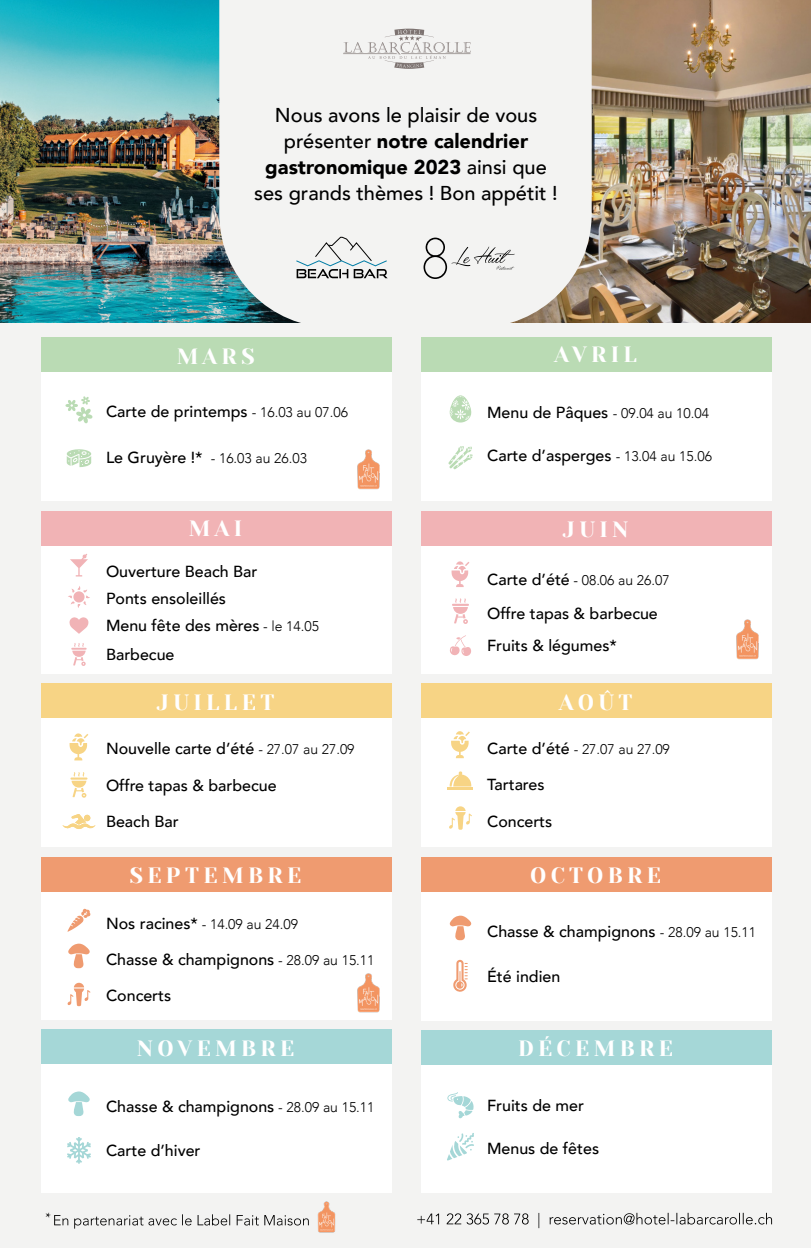
<style>
.page{position:relative;width:811px;height:1248px;background:#fff}
.page>*{position:absolute;margin:0;border:0;box-sizing:border-box;transform-origin:0 0}
.t1{font:22px "Yeseva One";letter-spacing:.2em;color:#fff}
.t2{font:500 20px/26px "Avenir";color:#000;text-align:center}
.t3{font:500 16px/27px "Avenir";color:#000}
.t4{font:300 14px "Avenir";color:#000}
.t5{font:14px "Minion Pro";color:#000}
.s1{font-weight:900}
.s2{font-weight:300;font-size:14px}
.s3{font-weight:500;font-size:16px}
</style>
<div class="page">
<img style="left:0;top:0;width:219px;height:323px">
<img style="left:591px;top:0;width:220px;height:323px">
<div style="left:0;top:323px;width:811px;height:924px;background:#f3f3f2"></div>
<div style="left:219px;top:0;width:372px;height:323px;background:#f3f3f2"></div>
<svg style="left:343px;top:29px;width:127px;height:40px"></svg>
<svg style="left:296px;top:237px;width:91px;height:41px"></svg>
<svg style="left:423px;top:237px;width:92px;height:42px"></svg>
<svg style="left:417px;top:1212px;width:355px;height:15px"></svg>
<img style="left:317px;top:1201px;width:19px;height:32px">
<svg style="left:54px;top:1214px;width:255px;height:14px"></svg>
<div style="left:41px;top:338px;width:350px;height:162px;background:#fff"></div>
<div style="left:41px;top:337px;width:350px;height:35px;background:#badbb4"></div>
<div style="left:41px;top:512px;width:350px;height:162px;background:#fff"></div>
<div style="left:41px;top:511px;width:350px;height:34px;background:#f1b3b5"></div>
<div style="left:41px;top:858px;width:350px;height:162px;background:#fff"></div>
<div style="left:41px;top:857px;width:350px;height:34px;background:#ef9b70"></div>
<div style="left:41px;top:684px;width:350px;height:162px;background:#fff"></div>
<div style="left:41px;top:683px;width:350px;height:34px;background:#f7d485"></div>
<div style="left:41px;top:1030px;width:350px;height:162px;background:#fff"></div>
<div style="left:41px;top:1029px;width:350px;height:34px;background:#a5d7d7"></div>
<div style="left:421px;top:338px;width:350px;height:162px;background:#fff"></div>
<svg style="left:449px;top:395px;width:22px;height:27px"></svg>
<svg style="left:448px;top:446px;width:24px;height:23px"></svg>
<div style="left:421px;top:337px;width:350px;height:35px;background:#badbb4"></div>
<div style="left:421px;top:512px;width:350px;height:162px;background:#fff"></div>
<div style="left:421px;top:511px;width:350px;height:34px;background:#f1b3b5"></div>
<div style="left:421px;top:858px;width:350px;height:162px;background:#fff"></div>
<div style="left:421px;top:857px;width:350px;height:34px;background:#ef9b70"></div>
<div style="left:421px;top:684px;width:350px;height:162px;background:#fff"></div>
<div style="left:421px;top:683px;width:350px;height:35px;background:#f7d485"></div>
<div style="left:421px;top:1030px;width:350px;height:162px;background:#fff"></div>
<div style="left:421px;top:1029px;width:350px;height:35px;background:#a5d7d7"></div>
<svg style="left:67px;top:449px;width:24px;height:18px"></svg>
<svg style="left:65px;top:396px;width:28px;height:27px"></svg>
<svg style="left:68px;top:586px;width:22px;height:22px"></svg>
<svg style="left:70px;top:554px;width:18px;height:22px"></svg>
<svg style="left:69px;top:617px;width:19px;height:16px"></svg>
<svg style="left:71px;top:643px;width:16px;height:23px"></svg>
<svg style="left:451px;top:561px;width:18px;height:26px"></svg>
<svg style="left:450px;top:635px;width:21px;height:21px"></svg>
<svg style="left:452px;top:598px;width:17px;height:26px"></svg>
<svg style="left:62px;top:814px;width:34px;height:15px"></svg>
<div style="left:84px;top:814px;width:6px;height:7px;background:#f7d485;border-radius:50%"></div>
<svg style="left:69px;top:733px;width:19px;height:27px"></svg>
<svg style="left:70px;top:772px;width:18px;height:25px"></svg>
<svg style="left:449px;top:771px;width:22px;height:15px"></svg>
<hr style="left:448px;top:787px;width:25px;height:2px;background:#f7d485">
<svg style="left:449px;top:806px;width:23px;height:23px"></svg>
<svg style="left:451px;top:731px;width:19px;height:27px"></svg>
<svg style="left:68px;top:943px;width:22px;height:25px"></svg>
<svg style="left:68px;top:1091px;width:22px;height:24px"></svg>
<svg style="left:68px;top:908px;width:23px;height:23px"></svg>
<svg style="left:67px;top:982px;width:23px;height:24px"></svg>
<svg style="left:453px;top:959px;width:15px;height:33px"></svg>
<svg style="left:450px;top:915px;width:21px;height:25px"></svg>
<svg style="left:67px;top:1137px;width:24px;height:26px"></svg>
<svg style="left:447px;top:1133px;width:27px;height:27px"></svg>
<svg style="left:447px;top:1092px;width:26px;height:26px"></svg>
<img style="left:357px;top:973px;width:23px;height:40px">
<img style="left:736px;top:619px;width:23px;height:41px">
<img style="left:357px;top:449px;width:23px;height:41px">
<p class="t2" style="left:254px;top:101px;width:305px">Nous avons le plaisir de vous présenter <span class="s1">notre calendrier gastronomique 2023</span> ainsi que ses grands thèmes ! Bon appétit !</p>
<p class="t5" style="left:46px;top:1208px;width:7px">*</p>
<h1 class="t1" style="left:177px;top:340px;width:79px">MARS</h1>
<p class="t3" style="left:106px;top:397px;width:243px">Carte de printemps <span class="s2">- 16.03 au 07.06</span></p>
<p class="t4" style="left:106px;top:450px;width:202px"><span class="s3">Le Gruyère !*</span> - 16.03 au 26.03</p>
<h1 class="t1" style="left:189px;top:512px;width:55px">MAI</h1>
<p class="t3" style="left:106px;top:556px;width:153px">Ouverture Beach Bar<br>Ponts ensoleillés</p>
<p class="t3" style="left:106px;top:610px;width:214px">Menu fête des mères <span class="s2">- le 14.05</span></p>
<p class="t3" style="left:106px;top:639px;width:70px">Barbecue</p>
<h1 class="t1" style="left:157px;top:685px;width:119px">JUILLET</h1>
<p class="t3" style="left:106px;top:734px;width:250px">Nouvelle carte d’été <span class="s2">- 27.07 au 27.09</span></p>
<p class="t3" style="left:106px;top:770px;width:172px">Offre tapas &amp; barbecue</p>
<p class="t3" style="left:106px;top:807px;width:74px">Beach Bar</p>
<h1 class="t1" style="left:130px;top:859px;width:173px">SEPTEMBRE</h1>
<p class="t4" style="left:106px;top:916px;width:193px"><span class="s3">Nos racines*</span> - 14.09 au 24.09</p>
<p class="t3" style="left:106px;top:945px;width:270px">Chasse &amp; champignons <span class="s2">- 28.09 au 15.11</span></p>
<p class="t3" style="left:106px;top:980px;width:67px">Concerts</p>
<h1 class="t1" style="left:137px;top:1031px;width:159px">NOVEMBRE</h1>
<p class="t3" style="left:106px;top:1091px;width:270px">Chasse &amp; champignons <span class="s2">- 28.09 au 15.11</span></p>
<p class="t3" style="left:106px;top:1136px;width:96px">Carte d’hiver</p>
<h1 class="t1" style="left:554px;top:338px;width:84px">AVRIL</h1>
<p class="t4" style="left:487px;top:405px;width:223px"><span class="s3">Menu de Pâques</span> - 09.04 au 10.04</p>
<p class="t3" style="left:487px;top:441px;width:226px">Carte d’asperges <span class="s2">- 13.04 au 15.06</span></p>
<h1 class="t1" style="left:563px;top:513px;width:67px">JUIN</h1>
<p class="t4" style="left:487px;top:571px;width:184px"><span class="s3">Carte d’été</span> - 08.06 au 26.07</p>
<p class="t3" style="left:487px;top:599px;width:172px">Offre tapas &amp; barbecue</p>
<p class="t3" style="left:487px;top:631px;width:131px">Fruits &amp; légumes*</p>
<h1 class="t1" style="left:559px;top:686px;width:75px">AOÛT</h1>
<p class="t4" style="left:487px;top:740px;width:184px"><span class="s3">Carte d’été</span> - 27.07 au 27.09</p>
<p class="t3" style="left:487px;top:770px;width:59px">Tartares</p>
<p class="t3" style="left:487px;top:806px;width:67px">Concerts</p>
<h1 class="t1" style="left:530px;top:859px;width:132px">OCTOBRE</h1>
<p class="t3" style="left:487px;top:917px;width:270px">Chasse &amp; champignons <span class="s2">- 28.09 au 15.11</span></p>
<p class="t3" style="left:487px;top:961px;width:75px">Été indien</p>
<h1 class="t1" style="left:518px;top:1032px;width:156px">DÉCEMBRE</h1>
<p class="t3" style="left:487px;top:1090px;width:98px">Fruits de mer</p>
<p class="t3" style="left:487px;top:1133px;width:113px">Menus de fêtes</p>
</div>
